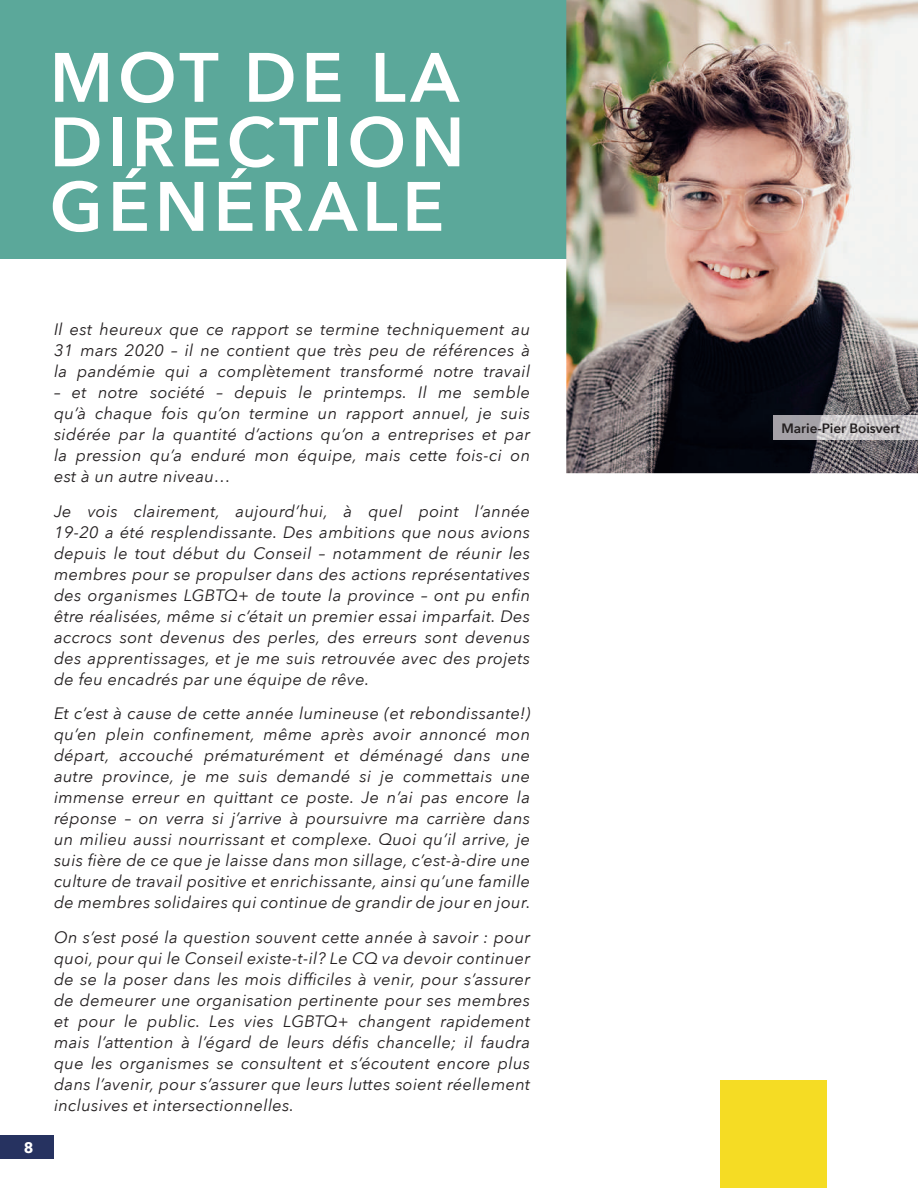
<style>
.page{position:relative;width:918px;height:1188px;background:#fff}
.page>*{position:absolute;margin:0;border:0;box-sizing:border-box;transform-origin:0 0}
.t1{font:600 69px/64.5px "Avenir Next";letter-spacing:.07em;color:#fff;text-align:justify}
.t2{font:italic 16.5px/21px "Avenir Next";letter-spacing:.02em;color:#231f20;text-align:justify}
.t3{font:700 15px "Avenir Next";color:#fff}
.t4{font:600 13.5px "Avenir Next";color:#231f20}
</style>
<div class="page">
<div style="left:0;top:1136px;width:54px;height:23px;background:#263260"></div>
<div style="left:0;top:0;width:918px;height:258px;background:#5ba89a"></div>
<img style="left:566px;top:0;width:352px;height:473px">
<img style="left:774px;top:416px;width:144px;height:23px">
<div style="left:721px;top:1081px;width:106px;height:107px;background:#f5dc24"></div>
<h1 class="t1" style="left:50px;top:44px;width:416px">MOT DE LA DIRECTION GÉNÉRALE</h1>
<p class="t3" style="left:24px;top:1135px;width:11px">8</p>
<p class="t2" style="left:54px;top:318px;width:478px">Il est heureux que ce rapport se termine techniquement au 31 mars 2020 – il ne contient que très peu de références à la pandémie qui a complètement transformé notre travail</p>
<p class="t2" style="left:54px;top:381px;width:478px">– et notre société – depuis le printemps. Il me semble qu’à chaque fois qu’on termine un rapport annuel, je suis sidérée par la quantité d’actions qu’on a entreprises et par la pression qu’a enduré mon équipe, mais cette fois-ci on est à un autre niveau…</p>
<p class="t2" style="left:54px;top:500px;width:478px">Je vois clairement, aujourd’hui, à quel point l’année 19-20 a été resplendissante. Des ambitions que nous avions depuis le tout début du Conseil – notamment de réunir les membres pour se propulser dans des actions représentatives des organismes LGBTQ+ de toute la province – ont pu enfin être réalisées, même si c’était un premier essai imparfait. Des accrocs sont devenus des perles, des erreurs sont devenus des apprentissages, et je me suis retrouvée avec des projets de feu encadrés par une équipe de rêve.</p>
<p class="t2" style="left:54px;top:702px;width:478px">Et c’est à cause de cette année lumineuse (et rebondissante!) qu’en plein confinement, même après avoir annoncé mon départ, accouché prématurément et déménagé dans une autre province, je me suis demandé si je commettais une immense erreur en quittant ce poste. Je n’ai pas encore la réponse – on verra si j’arrive à poursuivre ma carrière dans un milieu aussi nourrissant et complexe. Quoi qu’il arrive, je suis fière de ce que je laisse dans mon sillage, c’est-à-dire une culture de travail positive et enrichissante, ainsi qu’une famille de membres solidaires qui continue de grandir de jour en jour.</p>
<p class="t2" style="left:54px;top:926px;width:478px">On s’est posé la question souvent cette année à savoir : pour quoi, pour qui le Conseil existe-t-il? Le CQ va devoir continuer de se la poser dans les mois difficiles à venir, pour s’assurer de demeurer une organisation pertinente pour ses membres et pour le public. Les vies LGBTQ+ changent rapidement mais l’attention à l’égard de leurs défis chancelle; il faudra que les organismes se consultent et s’écoutent encore plus dans l’avenir, pour s’assurer que leurs luttes soient réellement inclusives et intersectionnelles.</p>
<p class="t4" style="left:781px;top:416px;width:120px">Marie-Pier Boisvert</p>
</div>
